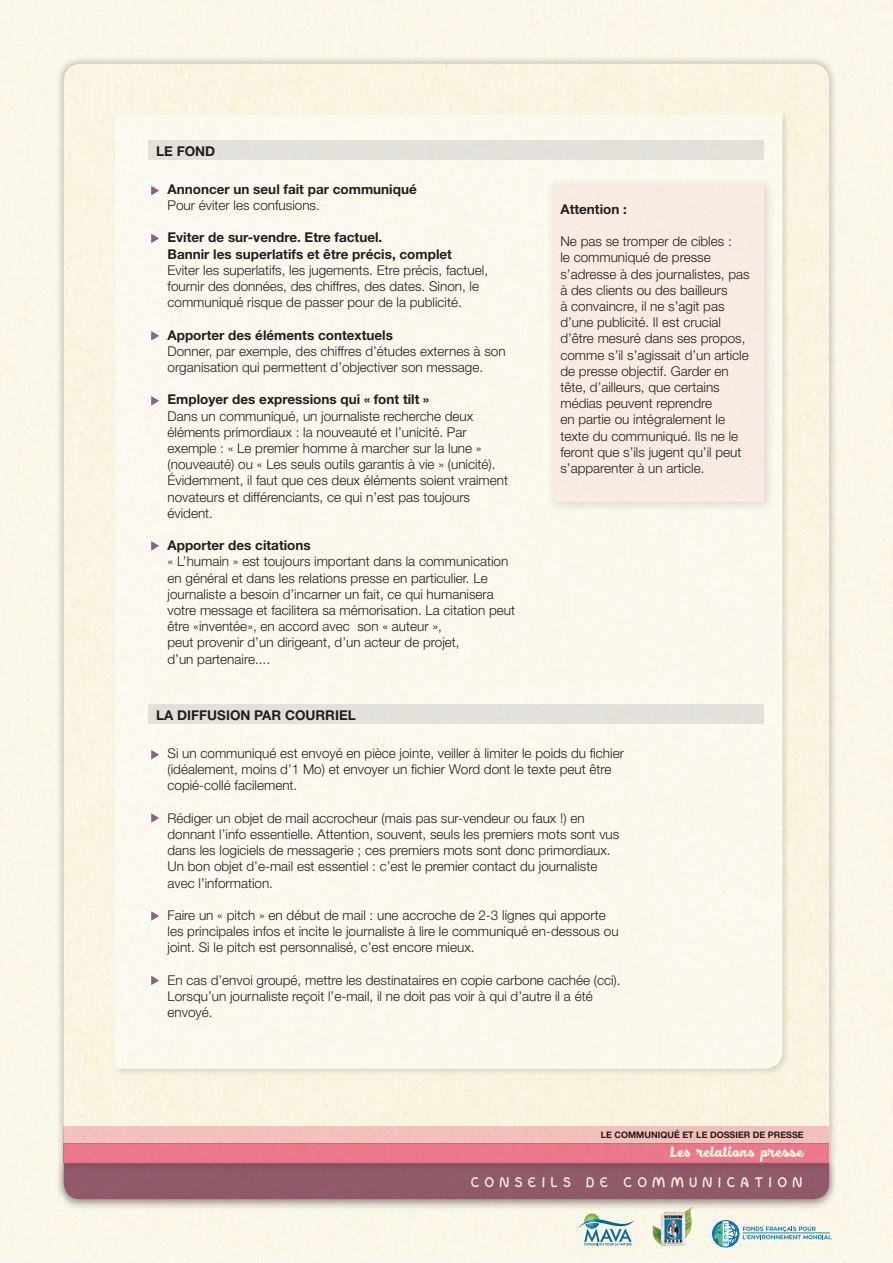
<style>
.page{position:relative;width:893px;height:1263px;background:#fff}
.page>*{position:absolute;margin:0;border:0;box-sizing:border-box;transform-origin:0 0}
.t1{font:700 16.5px "In Colhua";letter-spacing:.35em;color:#fff}
.t2{font:15px "Black Fat";color:#fff}
.t3{font:300 13.5px/16.2px "Helvetica Neue";color:#231f20}
.t4{font:700 13.5px/16.2px "Helvetica Neue";color:#231f20}
.t5{font:700 9px "Helvetica Neue";color:#231f20}
</style>
<div class="page">
<div style="left:0;top:0;width:892px;height:1261px;background:#fbf7e9"></div>
<div style="left:56px;top:56px;width:781px;height:1151px;background:#231f20;opacity:.25"></div>
<div style="left:64px;top:64px;width:765px;height:1062px;background:#f9f4e0"></div>
<div style="left:56px;top:1159px;width:781px;height:52px;background:#231f20;opacity:.3"></div>
<div style="left:64px;top:1172px;width:765px;height:27px;background:#905a69"></div>
<div style="left:59px;top:1143px;width:775px;height:29px;background:#885764"></div>
<div style="left:64px;top:1143px;width:765px;height:20px;background:#ec788e"></div>
<div style="left:64px;top:1126px;width:765px;height:17px;background:#f3c0bc"></div>
<div style="left:113px;top:113px;width:677px;height:963px;background:#231f20;opacity:.25"></div>
<div style="left:115px;top:115px;width:667px;height:954px;background:#fbf9ee"></div>
<div style="left:148px;top:140px;width:616px;height:20px;background:#e2e1da"></div>
<div style="left:148px;top:704px;width:616px;height:20px;background:#e2e1da"></div>
<svg style="left:148px;top:182px;width:16px;height:17px"></svg>
<svg style="left:148px;top:746px;width:16px;height:17px"></svg>
<svg style="left:148px;top:328px;width:16px;height:17px"></svg>
<svg style="left:148px;top:908px;width:16px;height:17px"></svg>
<svg style="left:148px;top:393px;width:16px;height:17px"></svg>
<svg style="left:148px;top:972px;width:16px;height:17px"></svg>
<svg style="left:148px;top:538px;width:16px;height:17px"></svg>
<svg style="left:148px;top:230px;width:16px;height:17px"></svg>
<svg style="left:148px;top:810px;width:16px;height:17px"></svg>
<div style="left:546px;top:177px;width:230px;height:337px;background:#231f20;opacity:.15"></div>
<div style="left:552px;top:183px;width:212px;height:318px;background:#f9eae3"></div>
<svg style="left:578px;top:1213px;width:56px;height:32px;background:#b6d0cd"></svg>
<img style="left:652px;top:1204px;width:42px;height:42px">
<svg style="left:712px;top:1220px;width:119px;height:28px;background:#c6dbdb"></svg>
<hr style="left:743px;top:1232px;width:86px;height:1px;background:#1d919e">
<p class="t4" style="left:156px;top:142px;width:61px">LE FOND</p>
<p class="t4" style="left:168px;top:180px;width:251px">Annoncer un seul fait par communiqué</p>
<p class="t3" style="left:168px;top:197px;width:154px">Pour éviter les confusions.</p>
<p class="t4" style="left:168px;top:229px;width:286px">Eviter de sur-vendre. Etre factuel.<br>Bannir les superlatifs et être précis, complet</p>
<p class="t3" style="left:168px;top:261px;width:322px">Eviter les superlatifs, les jugements. Etre précis, factuel, fournir des données, des chiffres, des dates. Sinon, le communiqué risque de passer pour de la publicité.</p>
<p class="t4" style="left:168px;top:326px;width:227px">Apporter des éléments contextuels</p>
<p class="t3" style="left:168px;top:342px;width:340px">Donner, par exemple, des chiffres d’études externes à son organisation qui permettent d’objectiver son message.</p>
<p class="t4" style="left:168px;top:391px;width:263px">Employer des expressions qui « font tilt »</p>
<p class="t3" style="left:168px;top:407px;width:342px">Dans un communiqué, un journaliste recherche deux éléments primordiaux : la nouveauté et l’unicité. Par exemple : « Le premier homme à marcher sur la lune » (nouveauté) ou « Les seuls outils garantis à vie » (unicité).<br>Évidemment, il faut que ces deux éléments soient vraiment novateurs et différenciants, ce qui n’est pas toujours évident.</p>
<p class="t4" style="left:168px;top:537px;width:145px">Apporter des citations</p>
<p class="t3" style="left:168px;top:553px;width:349px">« L’humain » est toujours important dans la communication en général et dans les relations presse en particulier. Le journaliste a besoin d’incarner un fait, ce qui humanisera votre message et facilitera sa mémorisation. La citation peut être «inventée», en accord avec son « auteur »,<br>peut provenir d’un dirigeant, d’un acteur de projet,<br>d’un partenaire....</p>
<p class="t4" style="left:156px;top:706px;width:201px">LA DIFFUSION PAR COURRIEL</p>
<p class="t4" style="left:560px;top:200px;width:68px">Attention :</p>
<p class="t3" style="left:560px;top:233px;width:191px">Ne pas se tromper de cibles :<br>le communiqué de presse s’adresse à des journalistes, pas à des clients ou des bailleurs<br>à convaincre, il ne s’agit pas d’une publicité. Il est crucial d’être mesuré dans ses propos, comme s’il s’agissait d’un article de presse objectif. Garder en tête, d’ailleurs, que certains médias peuvent reprendre<br>en partie ou intégralement le texte du communiqué. Ils ne le feront que s’ils jugent qu’il peut s’apparenter à un article.</p>
<p class="t3" style="left:168px;top:745px;width:458px">Si un communiqué est envoyé en pièce jointe, veiller à limiter le poids du fichier (idéalement, moins d’1 Mo) et envoyer un fichier Word dont le texte peut être copié-collé facilement.</p>
<p class="t3" style="left:168px;top:809px;width:453px">Rédiger un objet de mail accrocheur (mais pas sur-vendeur ou faux !) en donnant l’info essentielle. Attention, souvent, seuls les premiers mots sont vus dans les logiciels de messagerie ; ces premiers mots sont donc primordiaux.<br>Un bon objet d’e-mail est essentiel : c’est le premier contact du journaliste avec l’information.</p>
<p class="t3" style="left:168px;top:907px;width:453px">Faire un « pitch » en début de mail : une accroche de 2-3 lignes qui apporte les principales infos et incite le journaliste à lire le communiqué en-dessous ou joint. Si le pitch est personnalisé, c’est encore mieux.</p>
<p class="t3" style="left:168px;top:971px;width:454px">En cas d’envoi groupé, mettre les destinataires en copie carbone cachée (cci).<br>Lorsqu’un journaliste reçoit l’e-mail, il ne doit pas voir à qui d’autre il a été envoyé.</p>
<p class="t5" style="left:601px;top:1130px;width:204px">LE COMMUNIQUÉ ET LE DOSSIER DE PRESSE</p>
<p class="t2" style="left:670px;top:1142px;width:135px">Les relations presse</p>
<p class="t1" style="left:471px;top:1173px;width:332px">CONSEILS DE COMMUNICATION</p>
</div>
